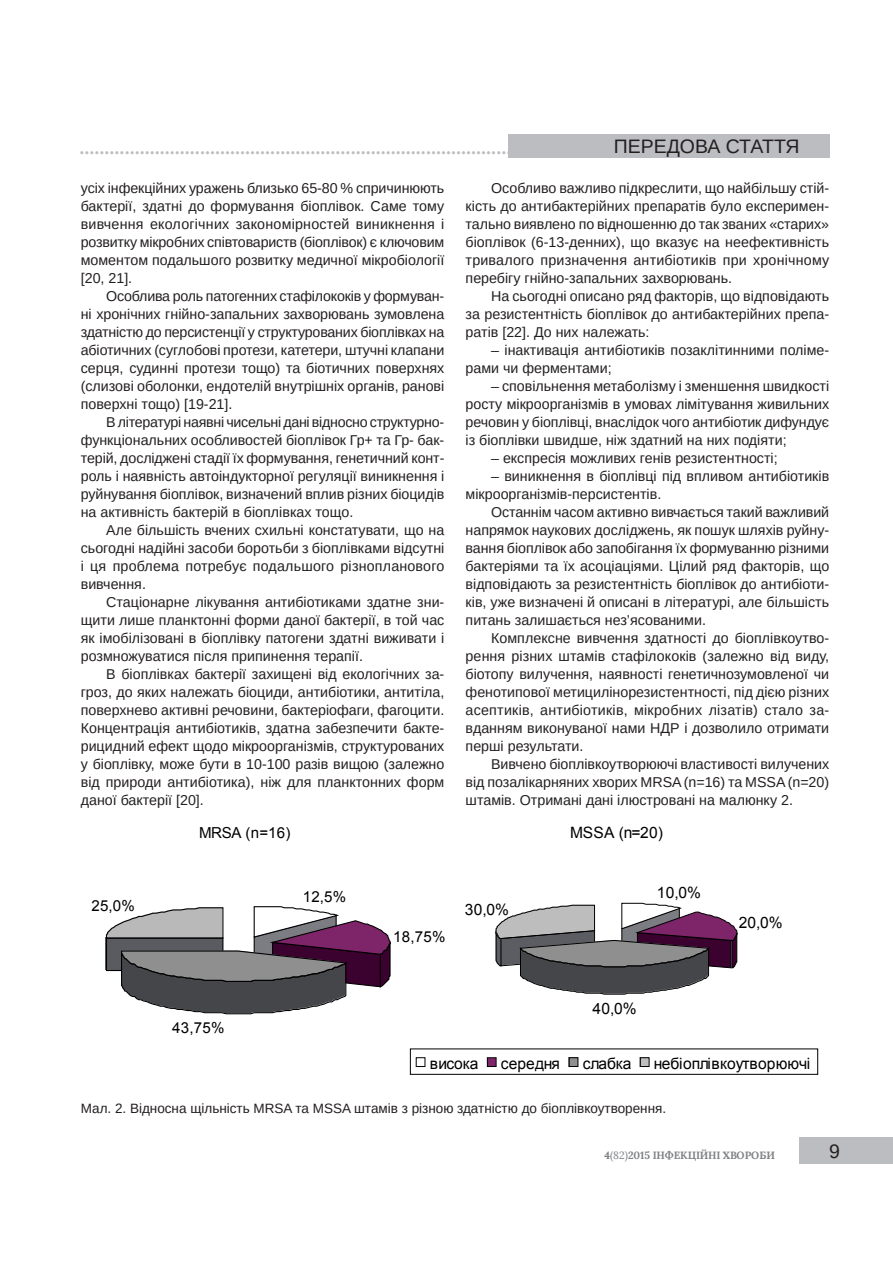
<style>
.page{position:relative;width:893px;height:1263px;background:#fff}
.page>*{position:absolute;margin:0;border:0;box-sizing:border-box;transform-origin:0 0}
.t1{font:19.5px "Arimo";color:#231f20}
.t2{font:700 18px "Baltica";color:#bcbdc0}
.t3{font:15.6px "Arial";letter-spacing:.005em;color:#000}
.t4{font:15.15px "Arial";letter-spacing:.015em;color:#000}
.t5{font:14.25px/18px "Arimo";color:#231f20;text-align:justify}
.t6{font:13.5px "Arimo";color:#231f20}
.t7{font:700 10.5px "Lora";color:#808285}
.s1{font-weight:400}
</style>
<div class="page">
<div style="left:508px;top:134px;width:321px;height:23px;background:#bcbdc0"></div>
<div style="left:799px;top:1137px;width:94px;height:27px;background:#bcbdc0"></div>
<svg style="left:105px;top:906px;width:286px;height:109px"></svg>
<svg style="left:495px;top:902px;width:243px;height:93px"></svg>
<div style="left:416px;top:1057px;width:9px;height:10px;border:1px solid #000"></div>
<div style="left:487px;top:1058px;width:9px;height:8px;background:#7e2468"></div>
<div style="left:487px;top:1057px;width:10px;height:10px;border:1px solid #000"></div>
<div style="left:569px;top:1057px;width:8px;height:9px;background:#8e8f8e"></div>
<div style="left:569px;top:1057px;width:9px;height:10px;border:1px solid #000"></div>
<div style="left:640px;top:1057px;width:9px;height:9px;background:#bfbfbf"></div>
<div style="left:640px;top:1057px;width:10px;height:10px;border:1px solid #000"></div>
<p class="t2" style="left:79px;top:138px;width:433px">......................................................................................</p>
<h1 class="t1" style="left:614px;top:134px;width:15px">передова</h1>
<h1 class="t1" style="left:726px;top:134px;width:13px">стаття</h1>
<p class="t5" style="left:81px;top:179px;width:365px">усіх інфекційних уражень близько 65-80 % спричинюють бактерії, здатні до формування біоплівок. Саме тому вивчення екологічних закономірностей виникнення і розвитку мікробних співтовариств (біоплівок) є ключовим моментом подальшого розвитку медичної мікробіології [20, 21].</p>
<p class="t5" style="left:81px;top:287px;width:365px;text-indent:25px">Особлива роль патогенних стафілококів у формуван&shy;ні хронічних гнійно-запальних захворювань зумовлена здатністю до персистенції у структурованих біоплівках на абіотичних (суглобові протези, катетери, штучні клапани серця, судинні протези тощо) та біотичних поверхнях (слизові оболонки, ендотелій внутрішніх органів, ранові поверхні тощо) [19-21].</p>
<p class="t5" style="left:81px;top:413px;width:365px;text-indent:25px">В літературі наявні чисельні дані відносно структурно&shy;функціональних особливостей біоплівок Гр+ та Гр- бак&shy;терій, досліджені стадії їх формування, генетичний конт&shy;роль і наявність автоіндукторної регуляції виникнення і руйнування біоплівок, визначений вплив різних біоцидів на активність бактерій в біоплівках тощо.</p>
<p class="t5" style="left:81px;top:521px;width:365px;text-indent:25px">Але більшість вчених схильні констатувати, що на сьогодні надійні засоби боротьби з біоплівками відсутні і ця проблема потребує подальшого різнопланового вивчення.</p>
<p class="t5" style="left:81px;top:593px;width:365px;text-indent:25px">Стаціонарне лікування антибіотиками здатне зни&shy;щити лише планктонні форми даної бактерії, в той час як імобілізовані в біоплівку патогени здатні виживати і розмножуватися після припинення терапії.</p>
<p class="t5" style="left:81px;top:665px;width:365px;text-indent:26px">В біоплівках бактерії захищені від екологічних за&shy;гроз, до яких належать біоциди, антибіотики, антитіла, поверхнево активні речовини, бактеріофаги, фагоцити.<br>Концентрація антибіотиків, здатна забезпечити бакте&shy;рицидний ефект щодо мікроорганізмів, структурованих у біоплівку, може бути в 10-100 разів вищою (залежно від природи антибіотика), ніж для планктонних форм даної бактерії [20].</p>
<p class="t5" style="left:466px;top:179px;width:365px;text-indent:26px">Особливо важливо підкреслити, що найбільшу стій&shy;кість до антибактерійних препаратів було експеримен&shy;тально виявлено по відношенню до так званих «старих» біоплівок (6-13-денних), що вказує на неефективність тривалого призначення антибіотиків при хронічному перебігу гнійно-запальних захворювань.</p>
<p class="t5" style="left:466px;top:287px;width:365px;text-indent:25px">На сьогодні описано ряд факторів, що відповідають за резистентність біоплівок до антибактерійних препа&shy;ратів [22]. До них належать:</p>
<p class="t5" style="left:466px;top:341px;width:365px;text-indent:25px">– інактивація антибіотиків позаклітинними поліме&shy;рами чи ферментами;</p>
<p class="t5" style="left:466px;top:377px;width:365px;text-indent:25px">– сповільнення метаболізму і зменшення швидкості росту мікроорганізмів в умовах лімітування живильних речовин у біоплівці, внаслідок чого антибіотик дифундує із біоплівки швидше, ніж здатний на них подіяти;</p>
<p class="t5" style="left:491px;top:449px;width:288px">– експресія можливих генів резистентності;</p>
<p class="t5" style="left:466px;top:467px;width:365px;text-indent:25px">– виникнення в біоплівці під впливом антибіотиків мікроорганізмів-персистентів.</p>
<p class="t5" style="left:466px;top:503px;width:365px;text-indent:25px">Останнім часом активно вивчається такий важливий напрямок наукових досліджень, як пошук шляхів руйну&shy;вання біоплівок або запобігання їх формуванню різними бактеріями та їх асоціаціями. Цілий ряд факторів, що відповідають за резистентність біоплівок до антибіоти&shy;ків, уже визначені й описані в літературі, але більшість питань залишається нез’ясованими.</p>
<p class="t5" style="left:466px;top:629px;width:365px;text-indent:25px">Комплексне вивчення здатності до біоплівкоутво&shy;рення різних штамів стафілококів (залежно від виду, біотопу вилучення, наявності генетичнозумовленої чи фенотипової метицилінорезистентності, під дією різних асептиків, антибіотиків, мікробних лізатів) стало за&shy;вданням виконуваної нами НДР і дозволило отримати перші результати.</p>
<p class="t5" style="left:466px;top:755px;width:365px;text-indent:25px">Вивчено біоплівкоутворюючі властивості вилучених від позалікарняних хворих MRSA (n=16) та MSSA (n=20) штамів. Отримані дані ілюстровані на малюнку 2.</p>
<p class="t4" style="left:199px;top:822px;width:93px">MRSA (n=16)</p>
<p class="t3" style="left:570px;top:822px;width:94px">MSSA (n=20)</p>
<p class="t4" style="left:91px;top:895px;width:45px">25,0%</p>
<p class="t4" style="left:303px;top:886px;width:45px">12,5%</p>
<p class="t4" style="left:393px;top:926px;width:54px">18,75%</p>
<p class="t3" style="left:465px;top:898px;width:46px">30,0%</p>
<p class="t3" style="left:657px;top:882px;width:46px">10,0%</p>
<p class="t3" style="left:739px;top:912px;width:46px">20,0%</p>
<p class="t4" style="left:172px;top:1017px;width:54px">43,75%</p>
<p class="t3" style="left:593px;top:998px;width:46px">40,0%</p>
<p class="t3" style="left:430px;top:1053px;width:50px">висока</p>
<p class="t3" style="left:501px;top:1053px;width:61px">середня</p>
<p class="t3" style="left:583px;top:1053px;width:50px">слабка</p>
<p class="t3" style="left:654px;top:1053px;width:158px">небіоплівкоутворюючі</p>
<p class="t6" style="left:81px;top:1099px;width:587px">Мал. 2. Відносна щільність MRSA та MSSA штамів з різною здатністю до біоплівкоутворення.</p>
<p class="t7" style="left:604px;top:1149px;width:172px">4<span class="s1">(82)</span>2015 ІНФЕКЦІЙНІ ХВОРОБИ</p>
<h1 class="t1" style="left:829px;top:1139px;width:12px">9</h1>
</div>
